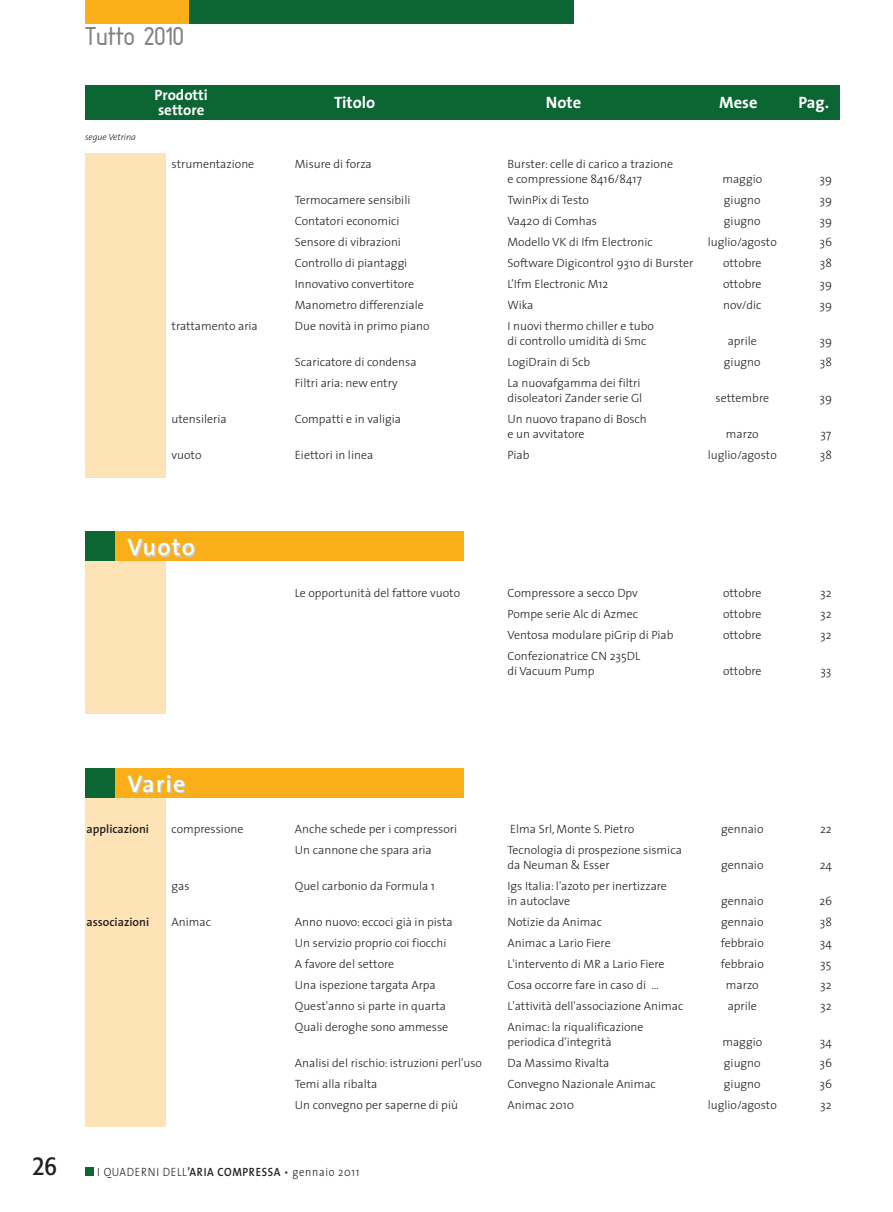
<style>
.page{position:relative;width:893px;height:1212px;background:#fff}
.page>*{position:absolute;margin:0;border:0;box-sizing:border-box;transform-origin:0 0}
.t1{font:27px "Isonorm MN";color:#808285}
.t2{font:condensed 27px "Formata";color:#231f20}
.t3{font:600 24px "The Sans";letter-spacing:.05em;color:#fff}
.t4{font:700 16.5px "The Sans";color:#fff}
.t5{font:700 15px/15px "The Sans";color:#fff}
.t6{font:300 12px/15px "The Sans";color:#231f20}
.t7{font:300 12px "The Sans";letter-spacing:.06em;color:#231f20;scale:.9 1}
.t8{font:600 12px "The Sans";color:#231f20}
.t9{font:italic 300 9px "The Sans";color:#231f20}
.s1{font-weight:600}
</style>
<div class="page">
<div style="left:85px;top:1167px;width:9px;height:8px;background:#0c6634"></div>
<div style="left:85px;top:0;width:106px;height:23px;background:#faaf18"></div>
<div style="left:189px;top:0;width:385px;height:23px;background:#0c6634"></div>
<div style="left:85px;top:85px;width:754px;height:34px;background:#0c6634"></div>
<div style="left:85px;top:153px;width:81px;height:325px;background:#fee3b7"></div>
<div style="left:85px;top:553px;width:81px;height:161px;background:#fee3b7"></div>
<div style="left:85px;top:531px;width:378px;height:30px;background:#faaf18"></div>
<div style="left:85px;top:531px;width:30px;height:30px;background:#0c6634"></div>
<div style="left:85px;top:789px;width:81px;height:338px;background:#fee3b7"></div>
<div style="left:85px;top:768px;width:378px;height:30px;background:#faaf18"></div>
<div style="left:85px;top:768px;width:30px;height:30px;background:#0c6634"></div>
<h1 class="t1" style="left:85px;top:20px;width:100px">Tutto 2010</h1>
<p class="t9" style="left:85px;top:133px;width:52px">segue Vetrina</p>
<p class="t5" style="left:155px;top:89px;width:55px">Prodotti settore</p>
<h3 class="t4" style="left:334px;top:96px;width:43px">Titolo</h3>
<h3 class="t4" style="left:546px;top:96px;width:37px">Note</h3>
<h3 class="t4" style="left:719px;top:96px;width:40px">Mese</h3>
<h3 class="t4" style="left:798px;top:96px;width:32px">Pag.</h3>
<p class="t6" style="left:172px;top:157px;width:84px">strumentazione</p>
<p class="t6" style="left:295px;top:157px;width:78px">Misure di forza</p>
<p class="t6" style="left:507px;top:157px;width:167px">Burster: celle di carico a trazione e compressione 8416/8417</p>
<p class="t6" style="left:722px;top:172px;width:41px">maggio</p>
<p class="t6" style="left:820px;top:172px;width:14px">39</p>
<p class="t6" style="left:295px;top:193px;width:117px">Termocamere sensibili</p>
<p class="t6" style="left:507px;top:193px;width:83px">TwinPix di Testo</p>
<p class="t6" style="left:724px;top:193px;width:38px">giugno</p>
<p class="t6" style="left:820px;top:193px;width:14px">39</p>
<p class="t6" style="left:295px;top:214px;width:106px">Contatori economici</p>
<p class="t6" style="left:507px;top:214px;width:91px">Va420 di Comhas</p>
<p class="t6" style="left:724px;top:214px;width:38px">giugno</p>
<p class="t6" style="left:820px;top:214px;width:14px">39</p>
<p class="t6" style="left:295px;top:235px;width:108px">Sensore di vibrazioni</p>
<p class="t6" style="left:507px;top:235px;width:147px">Modello VK di Ifm Electronic</p>
<p class="t6" style="left:708px;top:235px;width:70px">luglio/agosto</p>
<p class="t6" style="left:820px;top:235px;width:14px">36</p>
<p class="t6" style="left:295px;top:256px;width:114px">Controllo di piantaggi</p>
<p class="t6" style="left:507px;top:256px;width:187px">Software Digicontrol 9310 di Burster</p>
<p class="t6" style="left:723px;top:256px;width:40px">ottobre</p>
<p class="t6" style="left:820px;top:256px;width:14px">38</p>
<p class="t6" style="left:295px;top:277px;width:121px">Innovativo convertitore</p>
<p class="t6" style="left:507px;top:277px;width:102px">L’Ifm Electronic M12</p>
<p class="t6" style="left:723px;top:277px;width:40px">ottobre</p>
<p class="t6" style="left:820px;top:277px;width:14px">39</p>
<p class="t6" style="left:295px;top:298px;width:130px">Manometro differenziale</p>
<p class="t6" style="left:507px;top:298px;width:27px">Wika</p>
<p class="t6" style="left:723px;top:298px;width:40px">nov/dic</p>
<p class="t6" style="left:820px;top:298px;width:14px">39</p>
<p class="t6" style="left:172px;top:319px;width:88px">trattamento aria</p>
<p class="t6" style="left:295px;top:319px;width:136px">Due novità in primo piano</p>
<p class="t6" style="left:507px;top:319px;width:148px">I nuovi thermo chiller e tubo di controllo umidità di Smc</p>
<p class="t6" style="left:728px;top:334px;width:31px">aprile</p>
<p class="t6" style="left:820px;top:334px;width:14px">39</p>
<p class="t6" style="left:295px;top:355px;width:123px">Scaricatore di condensa</p>
<p class="t6" style="left:507px;top:355px;width:84px">LogiDrain di Scb</p>
<p class="t6" style="left:724px;top:355px;width:38px">giugno</p>
<p class="t6" style="left:820px;top:355px;width:14px">38</p>
<p class="t6" style="left:295px;top:376px;width:104px">Filtri aria: new entry</p>
<p class="t6" style="left:507px;top:376px;width:136px">La nuovafgamma dei filtri disoleatori Zander serie Gl</p>
<p class="t6" style="left:716px;top:391px;width:55px">settembre</p>
<p class="t6" style="left:820px;top:391px;width:14px">39</p>
<p class="t6" style="left:172px;top:412px;width:57px">utensileria</p>
<p class="t6" style="left:295px;top:412px;width:108px">Compatti e in valigia</p>
<p class="t6" style="left:507px;top:412px;width:141px">Un nuovo trapano di Bosch e un avvitatore</p>
<p class="t6" style="left:726px;top:427px;width:34px">marzo</p>
<p class="t6" style="left:820px;top:427px;width:13px">37</p>
<p class="t6" style="left:172px;top:448px;width:31px">vuoto</p>
<p class="t6" style="left:295px;top:448px;width:80px">Eiettori in linea</p>
<p class="t6" style="left:507px;top:448px;width:24px">Piab</p>
<p class="t6" style="left:708px;top:448px;width:70px">luglio/agosto</p>
<p class="t6" style="left:820px;top:448px;width:14px">38</p>
<h2 class="t3" style="left:128px;top:538px;width:69px">Vuoto</h2>
<h2 class="t3" style="left:128px;top:774px;width:59px">Varie</h2>
<p class="t6" style="left:295px;top:586px;width:167px">Le opportunità del fattore vuoto</p>
<p class="t6" style="left:507px;top:586px;width:132px">Compressore a secco Dpv</p>
<p class="t6" style="left:723px;top:586px;width:40px">ottobre</p>
<p class="t6" style="left:820px;top:586px;width:13px">32</p>
<p class="t6" style="left:507px;top:607px;width:132px">Pompe serie Alc di Azmec</p>
<p class="t6" style="left:723px;top:607px;width:40px">ottobre</p>
<p class="t6" style="left:820px;top:607px;width:13px">32</p>
<p class="t6" style="left:507px;top:628px;width:167px">Ventosa modulare piGrip di Piab</p>
<p class="t6" style="left:723px;top:628px;width:40px">ottobre</p>
<p class="t6" style="left:820px;top:628px;width:13px">32</p>
<p class="t6" style="left:507px;top:649px;width:134px">Confezionatrice CN 235DL di Vacuum Pump</p>
<p class="t6" style="left:723px;top:664px;width:40px">ottobre</p>
<p class="t6" style="left:820px;top:664px;width:13px">33</p>
<p class="t8" style="left:87px;top:824px;width:64px">applicazioni</p>
<p class="t6" style="left:172px;top:823px;width:73px">compressione</p>
<p class="t6" style="left:295px;top:823px;width:164px">Anche schede per i compressori</p>
<p class="t6" style="left:510px;top:823px;width:126px">Elma Srl, Monte S. Pietro</p>
<p class="t6" style="left:721px;top:823px;width:44px">gennaio</p>
<p class="t6" style="left:820px;top:823px;width:13px">22</p>
<p class="t6" style="left:295px;top:844px;width:138px">Un cannone che spara aria</p>
<p class="t6" style="left:507px;top:844px;width:176px">Tecnologia di prospezione sismica da Neuman &amp; Esser</p>
<p class="t6" style="left:721px;top:859px;width:44px">gennaio</p>
<p class="t6" style="left:820px;top:859px;width:14px">24</p>
<p class="t6" style="left:172px;top:880px;width:20px">gas</p>
<p class="t6" style="left:295px;top:880px;width:142px">Quel carbonio da Formula 1</p>
<p class="t6" style="left:507px;top:880px;width:161px">Igs Italia: l'azoto per inertizzare in autoclave</p>
<p class="t6" style="left:721px;top:895px;width:44px">gennaio</p>
<p class="t6" style="left:819px;top:895px;width:14px">26</p>
<p class="t8" style="left:87px;top:917px;width:64px">associazioni</p>
<p class="t6" style="left:172px;top:916px;width:41px">Animac</p>
<p class="t6" style="left:295px;top:916px;width:159px">Anno nuovo: eccoci già in pista</p>
<p class="t6" style="left:507px;top:916px;width:96px">Notizie da Animac</p>
<p class="t6" style="left:721px;top:916px;width:44px">gennaio</p>
<p class="t6" style="left:820px;top:916px;width:14px">38</p>
<p class="t6" style="left:295px;top:937px;width:153px">Un servizio proprio coi fiocchi</p>
<p class="t6" style="left:507px;top:937px;width:105px">Animac a Lario Fiere</p>
<p class="t6" style="left:721px;top:937px;width:45px">febbraio</p>
<p class="t6" style="left:820px;top:937px;width:13px">34</p>
<p class="t6" style="left:295px;top:958px;width:101px">A favore del settore</p>
<p class="t6" style="left:507px;top:958px;width:159px">L'intervento di MR a Lario Fiere</p>
<p class="t6" style="left:721px;top:958px;width:45px">febbraio</p>
<p class="t6" style="left:820px;top:958px;width:13px">35</p>
<p class="t6" style="left:295px;top:979px;width:142px">Una ispezione targata Arpa</p>
<p class="t6" style="left:507px;top:979px;width:153px">Cosa occorre fare in caso di …</p>
<p class="t6" style="left:726px;top:979px;width:34px">marzo</p>
<p class="t6" style="left:820px;top:979px;width:13px">32</p>
<p class="t6" style="left:295px;top:1000px;width:153px">Quest'anno si parte in quarta</p>
<p class="t6" style="left:507px;top:1000px;width:177px">L'attività dell'associazione Animac</p>
<p class="t6" style="left:728px;top:1000px;width:31px">aprile</p>
<p class="t6" style="left:820px;top:1000px;width:13px">32</p>
<p class="t6" style="left:295px;top:1021px;width:155px">Quali deroghe sono ammesse</p>
<p class="t6" style="left:507px;top:1021px;width:138px">Animac: la riqualificazione periodica d'integrità</p>
<p class="t6" style="left:722px;top:1036px;width:41px">maggio</p>
<p class="t6" style="left:820px;top:1036px;width:13px">34</p>
<p class="t6" style="left:295px;top:1057px;width:189px">Analisi del rischio: istruzioni perl'uso</p>
<p class="t6" style="left:507px;top:1057px;width:103px">Da Massimo Rivalta</p>
<p class="t6" style="left:724px;top:1057px;width:38px">giugno</p>
<p class="t6" style="left:820px;top:1057px;width:14px">36</p>
<p class="t6" style="left:295px;top:1078px;width:84px">Temi alla ribalta</p>
<p class="t6" style="left:507px;top:1078px;width:150px">Convegno Nazionale Animac</p>
<p class="t6" style="left:724px;top:1078px;width:38px">giugno</p>
<p class="t6" style="left:820px;top:1078px;width:14px">36</p>
<p class="t6" style="left:295px;top:1099px;width:165px">Un convegno per saperne di più</p>
<p class="t6" style="left:507px;top:1099px;width:68px">Animac 2010</p>
<p class="t6" style="left:708px;top:1099px;width:70px">luglio/agosto</p>
<p class="t6" style="left:820px;top:1099px;width:13px">32</p>
<h1 class="t2" style="left:32px;top:1154px;width:26px">26</h1>
<p class="t7" style="left:97px;top:1167px;width:293px">I QUADERNI DELL<span class="s1">’ARIA COMPRESSA</span> • gennaio 2011</p>
</div>
